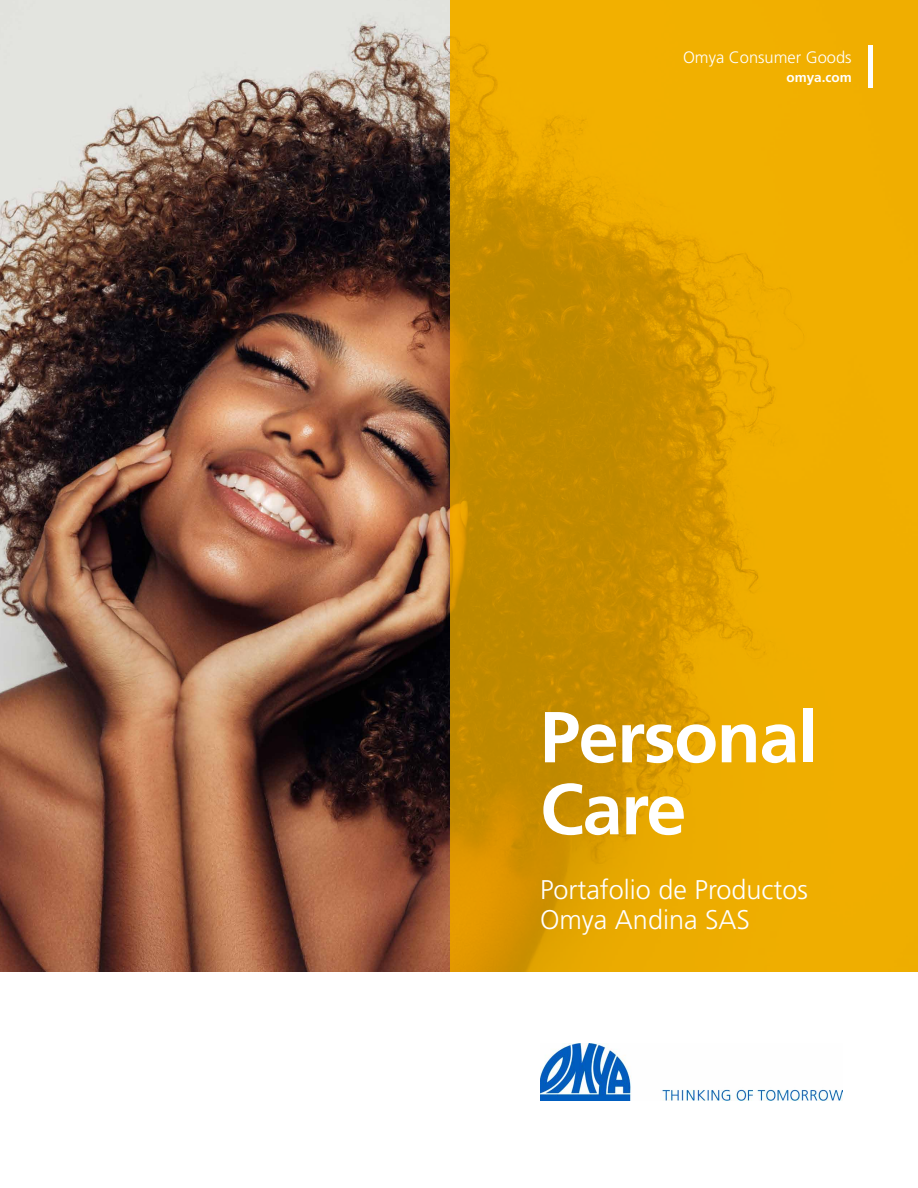
<style>
.page{position:relative;width:918px;height:1188px;background:#fff}
.page>*{position:absolute;margin:0;border:0;box-sizing:border-box;transform-origin:0 0}
.t1{font:700 72px/72px "Frutiger LT Std";letter-spacing:-.02em;color:#fff}
.t2{font:300 27px/30px "Frutiger LT Std";color:#fff}
.t3{font:300 16.5px "Frutiger LT Std";color:#fff}
.t4{font:700 13.5px "Frutiger LT Std";color:#fff}
</style>
<div class="page">
<img style="left:0;top:0;width:450px;height:972px">
<img style="left:540px;top:1044px;width:302px;height:57px">
<svg style="left:450px;top:0;width:468px;height:972px;background:#e0a100"></svg>
<hr style="left:869px;top:45px;width:4px;height:43px;background:#fff">
<p class="t3" style="left:683px;top:48px;width:170px">Omya Consumer Goods</p>
<p class="t4" style="left:786px;top:69px;width:67px">omya.com</p>
<h1 class="t1" style="left:540px;top:702px;width:279px">Personal<br>Care</h1>
<p class="t2" style="left:540px;top:876px;width:270px">Portafolio de Productos<br>Omya Andina SAS</p>
</div>
